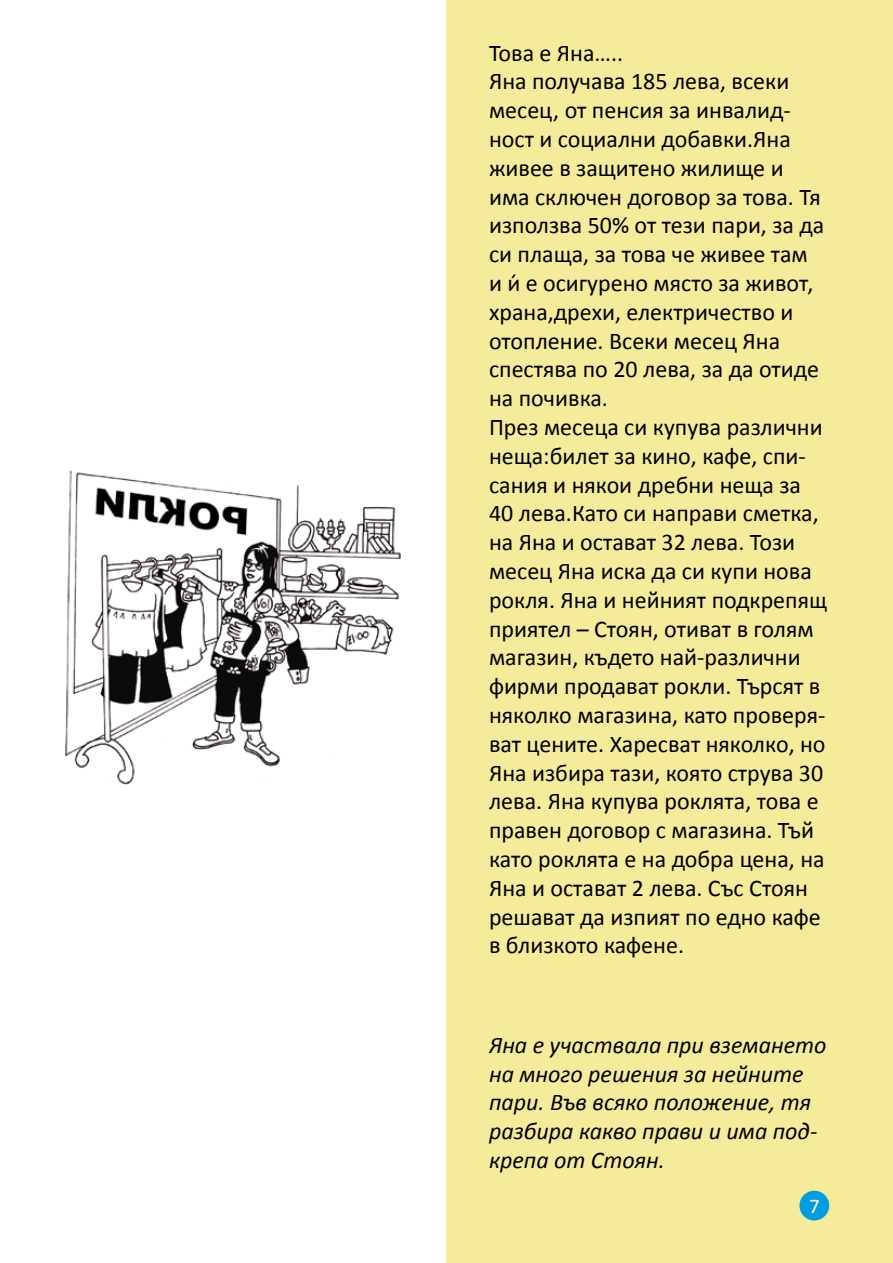
<style>
.page{position:relative;width:893px;height:1263px;background:#fff}
.page>*{position:absolute;margin:0;border:0;box-sizing:border-box;transform-origin:0 0}
.t1{font:24px/28.8px "Calibri";color:#000}
.t2{font:italic 24px/28.8px "Calibri";color:#000}
.t3{font:21px "Calibri";color:#fff}
</style>
<div class="page">
<div style="left:446px;top:0;width:447px;height:1263px;background:#f4eb9b"></div>
<div style="left:799px;top:1191px;width:30px;height:29px;background:#009ee1;border-radius:50%"></div>
<img style="left:65px;top:470px;width:336px;height:315px">
<p class="t1" style="left:489px;top:38px;width:340px">Това е Яна…..<br>Яна получава 185 лева, всеки месец, от пенсия за инвалид&shy;ност и социални добавки.Яна живее в защитено жилище и има сключен договор за това. Тя използва 50% от тези пари, за да си плаща, за това че живее там<br>и и́е осигурено място за живот, храна,дрехи, електричество и отопление. Всеки месец Яна спестява по 20 лева, за да отиде на почивка.<br>През месеца си купува различни неща:билет за кино, кафе, спи&shy;сания и някои дребни неща за<br>40 лева.Като си направи сметка, на Яна и остават 32 лева. Този месец Яна иска да си купи нова рокля. Яна и нейният подкрепящ приятел – Стоян, отиват в голям магазин, където най-различни фирми продават рокли. Търсят в няколко магазина, като проверя&shy;ват цените. Харесват няколко, но<br>Яна избира тази, която струва 30 лева. Яна купува роклята, това е правен договор с магазина. Тъй като роклята е на добра цена, на<br>Яна и остават 2 лева. Със Стоян решават да изпият по едно кафе в близкото кафене.</p>
<p class="t2" style="left:489px;top:1029px;width:339px">Яна е участвала при вземането на много решения за нейните пари. Във всяко положение, тя разбира какво прави и има под&shy;крепа от Стоян.</p>
<p class="t3" style="left:809px;top:1193px;width:12px">7</p>
</div>
